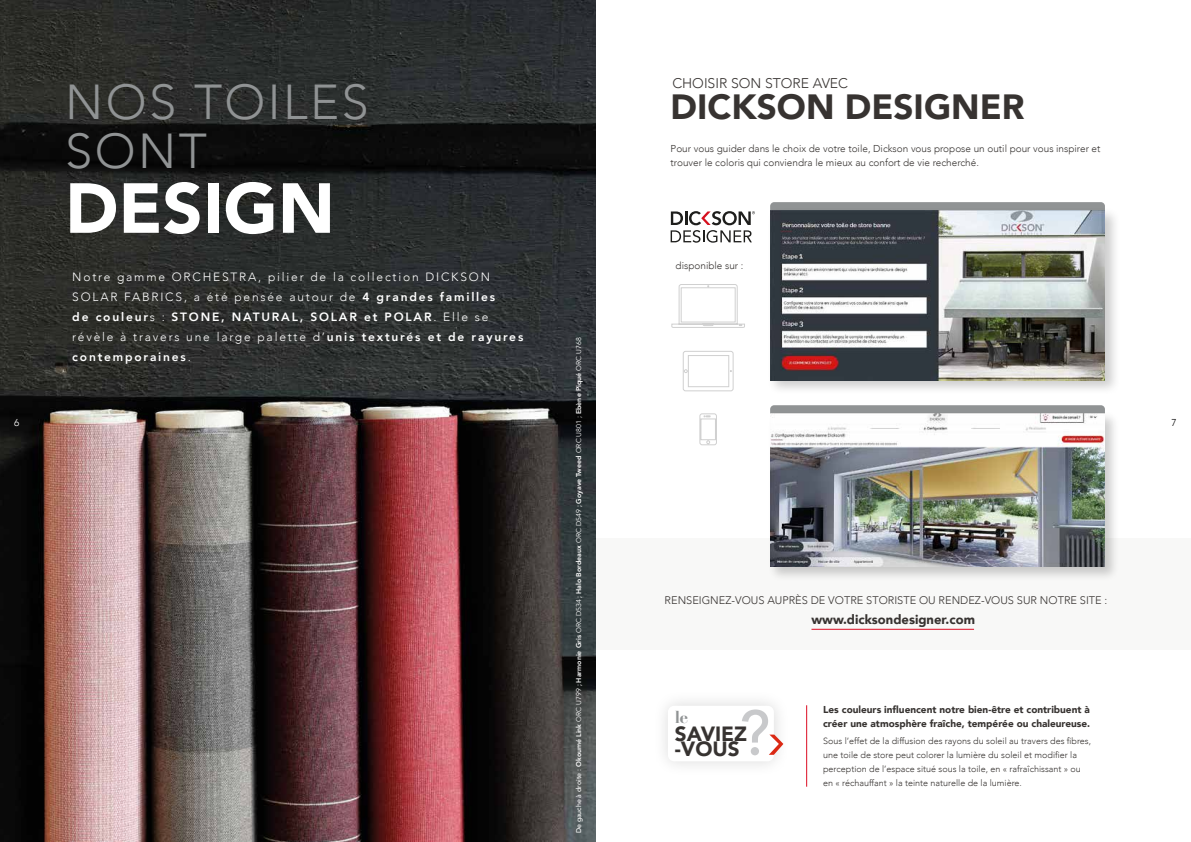
<style>
.page{position:relative;width:1191px;height:842px;background:#fff}
.page>*{position:absolute;margin:0;border:0;box-sizing:border-box;transform-origin:0 0}
.t1{font:900 70px "Avenir";color:#fff}
.t2{font:500 62.6px "Avenir";color:#c8c9cb}
.t3{font:300 49px "Avenir";letter-spacing:.05em;color:#909394}
.t4{font:900 35px "Avenir";color:#373331}
.t5{font:900 20.6px/15.1px "Avenir";color:#373331}
.t6{font:700 17.2px "Ambroise Std";color:#909394}
.t7{font:300 14px "Avenir";color:#373331}
.t8{font:900 13px "Avenir";color:#373331}
.t9{font:300 12px/20px "Avenir";letter-spacing:.15em;color:#fff}
.t10{font:300 11px "Avenir";color:#373331}
.t11{font:300 10px/14px "Avenir";color:#373331}
.t12{font:900 10px/14px "Avenir";color:#373331}
.t13{font:300 10px "Avenir";color:#fff}
.t14{font:300 10px "Avenir";color:#000}
.t15{font:300 9px/14px "Avenir";color:#373331}
.t16{font:800 7px "Avenir";color:#fff}
.s1{font-weight:800}
.s2{font-weight:500}
.s3{font-weight:400}
</style>
<div class="page">
<div style="left:595px;top:538px;width:596px;height:111px;background:#f8f8f7"></div>
<svg style="left:770px;top:405px;width:335px;height:6px;background:#949798"></svg>
<div style="left:768px;top:411px;width:352px;height:171px;background:#000;opacity:.2"></div>
<img style="left:770px;top:413px;width:335px;height:154px">
<img style="left:0;top:0;width:595px;height:842px">
<hr style="left:806px;top:705px;width:1px;height:82px;background:#dc0c23">
<hr style="left:811px;top:629px;width:163px;height:1px;background:#dc0c23">
<svg style="left:670px;top:211px;width:85px;height:32px"></svg>
<svg style="left:770px;top:202px;width:335px;height:5px;background:#939697"></svg>
<div style="left:766px;top:207px;width:354px;height:189px;background:#000;opacity:.2"></div>
<img style="left:770px;top:210px;width:335px;height:170px">
<div style="left:652px;top:690px;width:138px;height:87px;background:#fbfbfb"></div>
<div style="left:668px;top:706px;width:106px;height:55px;background:#fff;border-radius:6px"></div>
<svg style="left:769px;top:735px;width:14px;height:20px"></svg>
<svg style="left:683px;top:351px;width:50px;height:40px"></svg>
<svg style="left:671px;top:284px;width:74px;height:44px"></svg>
<svg style="left:699px;top:413px;width:18px;height:32px"></svg>
<h3 class="t7" style="left:672px;top:75px;width:177px">CHOISIR SON STORE AVEC</h3>
<h3 class="t3" style="left:65px;top:73px;width:305px">NOS TOILES</h3>
<h3 class="t4" style="left:670px;top:77px;width:355px">DICKSON DESIGNER</h3>
<h3 class="t3" style="left:65px;top:122px;width:143px">SONT</h3>
<h1 class="t1" style="left:65px;top:148px;width:271px">DESIGN</h1>
<p class="t11" style="left:670px;top:141px;width:431px">Pour vous guider dans le choix de votre toile, Dickson vous propose un outil pour vous inspirer et trouver le coloris qui conviendra le mieux au confort de vie recherché.</p>
<p class="t11" style="left:675px;top:259px;width:69px">disponible sur :</p>
<p class="t9" style="left:72px;top:267px;width:452px">Notre gamme ORCHESTRA, pilier de la collection DICKSON SOLAR FABRICS, a été pensée autour de <span class="s1">4 grandes familles<br>de couleur</span>s : <span class="s1">STONE, NATURAL, SOLAR et POLAR</span>. Elle se révèle à travers une large palette d’<span class="s1">unis texturés et de rayures contemporaines</span>.</p>
<p class="t16" style="left:573px;top:833px;width:497px;rotate:-90deg"><span class="s2">De gauche à droite :</span> Okoumé Link <span class="s3">ORC U799</span> <span class="s2">;</span> Harmonie Gris <span class="s3">ORC D534</span> <span class="s2">;</span> Halo Bordeaux <span class="s3">ORC D549</span> <span class="s2">;</span> Goyave Tweed <span class="s3">ORC U801 ;</span> Ebène Piqué <span class="s3">ORC U768</span></p>
<p class="t13" style="left:14px;top:417px;width:7px">6</p>
<p class="t14" style="left:1171px;top:417px;width:7px">7</p>
<p class="t10" style="left:664px;top:593px;width:444px">RENSEIGNEZ-VOUS AUPRÈS DE VOTRE STORISTE OU RENDEZ-VOUS SUR NOTRE SITE :</p>
<h3 class="t8" style="left:811px;top:608px;width:165px">www.dicksondesigner.com</h3>
<p class="t12" style="left:823px;top:702px;width:268px">Les couleurs influencent notre bien-être et contribuent à créer une atmosphère fraîche, tempérée ou chaleureuse.</p>
<p class="t15" style="left:823px;top:734px;width:269px">Sous l’effet de la diffusion des rayons du soleil au travers des fibres, une toile de store peut colorer la lumière du soleil et modifier la perception de l’espace situé sous la toile, en « rafraîchissant » ou en « réchauffant » la teinte naturelle de la lumière.</p>
<h2 class="t2" style="left:739px;top:679px;width:33px">?</h2>
<h3 class="t6" style="left:675px;top:706px;width:15px">le</h3>
<h3 class="t5" style="left:675px;top:725px;width:74px">SAVIEZ -VOUS</h3>
</div>
